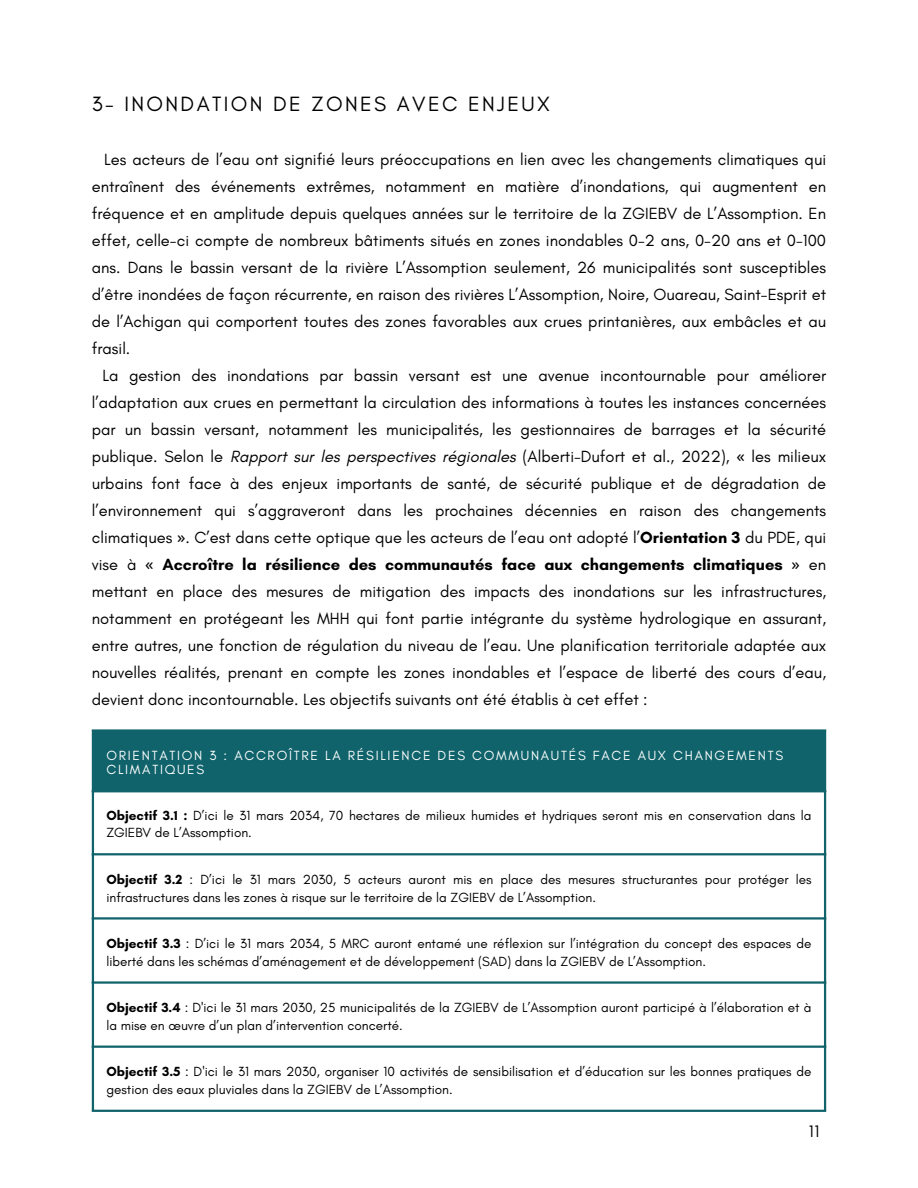
<style>
.page{position:relative;width:918px;height:1188px;background:#fff}
.page>*{position:absolute;margin:0;border:0;box-sizing:border-box;transform-origin:0 0}
.t1{font:21px "Glacial Indifference";letter-spacing:.115em;color:#000}
.t2{font:16.95px "Glacial Indifference";color:#000}
.t3{font:16.5px/27px "Glacial Indifference";color:#000;text-align:justify}
.t4{font:13.5px/18px "Glacial Indifference";color:#000}
.t5{font:13.5px/14.7px "Glacial Indifference";letter-spacing:.13em;color:#fff}
.s1{font-style:italic}
.s2{font-family:"Noto Sans"}
.s3{font-weight:700}
</style>
<div class="page">
<div style="left:93px;top:730px;width:732px;height:62px;background:#10636b"></div>
<hr style="left:92px;top:732px;width:2px;height:378px;background:#10636b">
<hr style="left:824px;top:732px;width:2px;height:378px;background:#10636b">
<hr style="left:92px;top:729px;width:734px;height:3px;background:#10636b">
<hr style="left:92px;top:853px;width:734px;height:2px;background:#10636b">
<hr style="left:92px;top:917px;width:734px;height:3px;background:#10636b">
<hr style="left:92px;top:981px;width:734px;height:3px;background:#10636b">
<hr style="left:92px;top:1046px;width:734px;height:2px;background:#10636b">
<hr style="left:92px;top:1110px;width:734px;height:2px;background:#10636b">
<p class="t1" style="left:92px;top:91px;width:460px">3- INONDATION DE ZONES AVEC ENJEUX</p>
<h1 class="t3" style="left:92px;top:146px;width:736px;text-indent:12px">Les acteurs de l’eau ont signifié leurs préoccupations en lien avec les changements climatiques qui entraînent des événements extrêmes, notamment en matière d’inondations, qui augmentent en fréquence et en amplitude depuis quelques années sur le territoire de la ZGIEBV de L’Assomption. En effet, celle-ci compte de nombreux bâtiments situés en zones inondables 0-2 ans, 0-20 ans et 0-100 ans. Dans le bassin versant de la rivière L’Assomption seulement, 26 municipalités sont susceptibles d’être inondées de façon récurrente, en raison des rivières L’Assomption, Noire, Ouareau, Saint-Esprit et de l’Achigan qui comportent toutes des zones favorables aux crues printanières, aux embâcles et au frasil.</h1>
<p class="t3" style="left:92px;top:362px;width:736px;text-indent:11px">La gestion des inondations par bassin versant est une avenue incontournable pour améliorer l’adaptation aux crues en permettant la circulation des informations à toutes les instances concernées par un bassin versant, notamment les municipalités, les gestionnaires de barrages et la sécurité publique. Selon le <span class="s1">Rapport sur les perspectives régionales</span> (Alberti-Dufort et al., 2022), <span class="s2">«</span> les milieux urbains font face à des enjeux importants de santé, de sécurité publique et de dégradation de l’environnement qui s’aggraveront dans les prochaines décennies en raison des changements climatiques <span class="s2">»</span>. C’est dans cette optique que les acteurs de l’eau ont adopté l’<span class="s3">Orientation 3</span> du PDE, qui vise à <span class="s2">«</span> <span class="s3">Accroître la résilience des communautés face aux changements climatiques</span> <span class="s2">»</span> en mettant en place des mesures de mitigation des impacts des inondations sur les infrastructures, notamment en protégeant les MHH qui font partie intégrante du système hydrologique en assurant, entre autres, une fonction de régulation du niveau de l’eau. Une planification territoriale adaptée aux nouvelles réalités, prenant en compte les zones inondables et l’espace de liberté des cours d’eau, devient donc incontournable. Les objectifs suivants ont été établis à cet effet :</p>
<p class="t5" style="left:106px;top:747px;width:678px">ORIENTATION 3 : ACCROÎTRE LA RÉSILIENCE DES COMMUNAUTÉS FACE AUX CHANGEMENTS<br>CLIMATIQUES</p>
<p class="t4" style="left:106px;top:807px;width:707px;line-height:16.8px"><span class="s3">Objectif 3.1 :</span> D’ici le 31 mars 2034, 70 hectares de milieux humides et hydriques seront mis en conservation dans la<br>ZGIEBV de L’Assomption.</p>
<p class="t4" style="left:106px;top:870px;width:707px"><span class="s3">Objectif 3.2</span> : D’ici le 31 mars 2030, 5 acteurs auront mis en place des mesures structurantes pour protéger les infrastructures dans les zones à risque sur le territoire de la ZGIEBV de L’Assomption.</p>
<p class="t4" style="left:106px;top:934px;width:707px"><span class="s3">Objectif 3.3</span> : D’ici le 31 mars 2034, 5 MRC auront entamé une réflexion sur l’intégration du concept des espaces de liberté dans les schémas d’aménagement et de développement (SAD) dans la ZGIEBV de L’Assomption.</p>
<p class="t4" style="left:106px;top:998px;width:707px"><span class="s3">Objectif 3.4</span> : D'ici le 31 mars 2030, 25 municipalités de la ZGIEBV de L’Assomption auront participé à l’élaboration et à la mise en œuvre d’un plan d’intervention concerté.</p>
<p class="t4" style="left:106px;top:1062px;width:707px"><span class="s3">Objectif 3.5</span> : D'ici le 31 mars 2030, organiser 10 activités de sensibilisation et d’éducation sur les bonnes pratiques de gestion des eaux pluviales dans la ZGIEBV de L’Assomption.</p>
<p class="t2" style="left:809px;top:1121px;width:12px">11</p>
</div>
